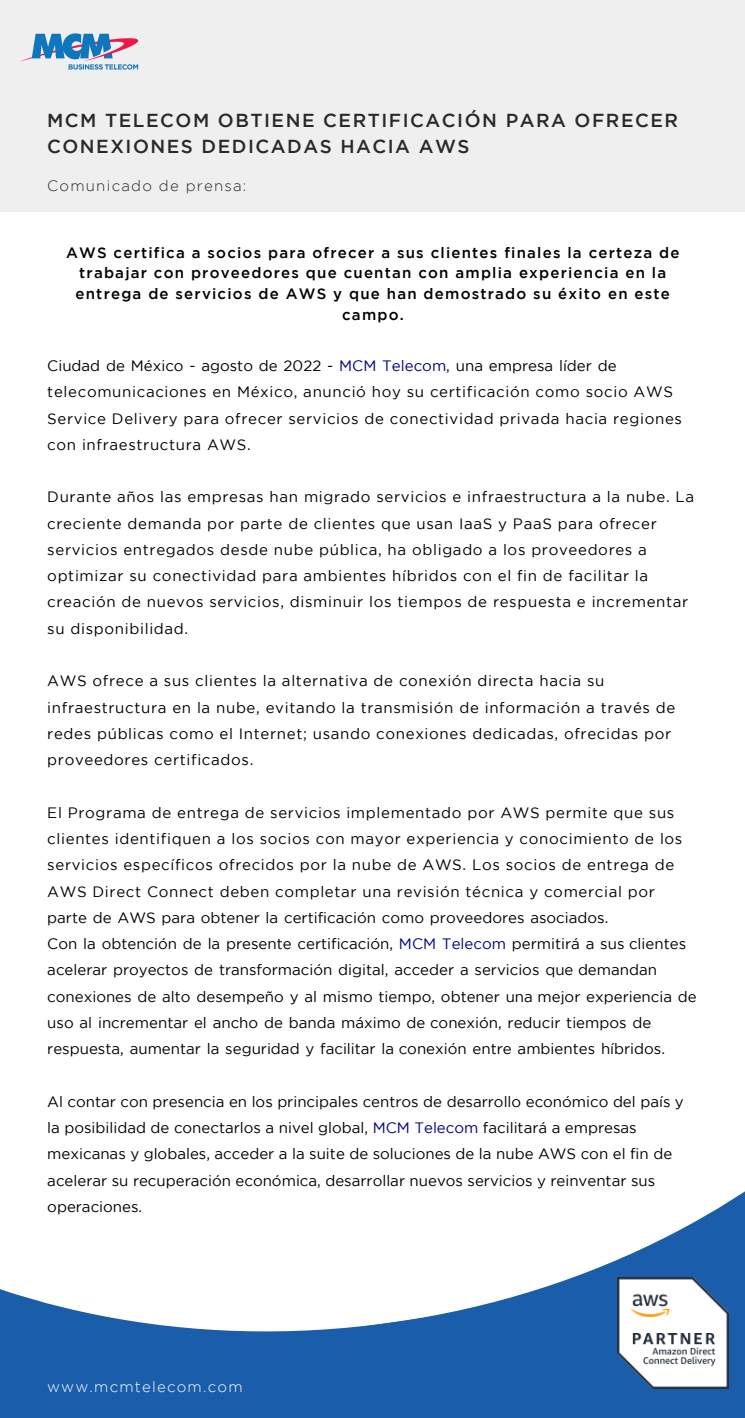
<style>
.page{position:relative;width:745px;height:1418px;background:#fff}
.page>*{position:absolute;margin:0;border:0;box-sizing:border-box;transform-origin:0 0}
.t1{font:500 18.75px/26.2px "Gotham";letter-spacing:.08em;color:#292929}
.t2{font:15px/26.2px "Gotham";color:#000}
.t3{font:15px/26.2px "Gotham";letter-spacing:.045em;color:#000}
.t4{font:500 15px/20.6px "Gotham";letter-spacing:.08em;color:#000;text-align:center}
.t5{font:300 15px "Gotham";letter-spacing:.08em;color:#292929}
.t6{font:300 15px "Gotham";letter-spacing:.08em;color:#fff}
.s1{color:#000080}
</style>
<div class="page">
<svg style="left:0;top:1192px;width:744px;height:225px"></svg>
<div style="left:0;top:0;width:744px;height:212px;background:#efefef"></div>
<img style="left:617px;top:1277px;width:111px;height:111px">
<img style="left:20px;top:33px;width:119px;height:37px">
<p class="t1" style="left:47px;top:108px;width:632px">MCM TELECOM OBTIENE CERTIFICACIÓN PARA OFRECER<br>CONEXIONES DEDICADAS HACIA AWS</p>
<p class="t5" style="left:47px;top:180px;width:201px">Comunicado de prensa:</p>
<p class="t4" style="left:66px;top:243px;width:614px">AWS certifica a socios para ofrecer a sus clientes finales la certeza de trabajar con proveedores que cuentan con amplia experiencia en la entrega de servicios de AWS y que han demostrado su éxito en este campo.</p>
<p class="t3" style="left:47px;top:353px;width:636px">Ciudad de México - agosto de 2022 - <span class="s1">MCM Telecom</span>, una empresa líder de telecomunicaciones en México, anunció hoy su certificación como socio AWS Service Delivery para ofrecer servicios de conectividad privada hacia regiones con infraestructura AWS.</p>
<p class="t3" style="left:47px;top:485px;width:648px">Durante años las empresas han migrado servicios e infraestructura a la nube. La creciente demanda por parte de clientes que usan IaaS y PaaS para ofrecer servicios entregados desde nube pública, ha obligado a los proveedores a optimizar su conectividad para ambientes híbridos con el fin de facilitar la creación de nuevos servicios, disminuir los tiempos de respuesta e incrementar su disponibilidad.</p>
<p class="t3" style="left:47px;top:669px;width:629px">AWS ofrece a sus clientes la alternativa de conexión directa hacia su infraestructura en la nube, evitando la transmisión de información a través de redes públicas como el Internet; usando conexiones dedicadas, ofrecidas por proveedores certificados.</p>
<p class="t2" style="left:47px;top:800px;width:650px">El Programa de entrega de servicios implementado por AWS permite que sus clientes identifiquen a los socios con mayor experiencia y conocimiento de los servicios específicos ofrecidos por la nube de AWS. Los socios de entrega de AWS Direct Connect deben completar una revisión técnica y comercial por parte de AWS para obtener la certificación como proveedores asociados.<br>Con la obtención de la presente certificación, <span class="s1">MCM Telecom</span> permitirá a sus clientes acelerar proyectos de transformación digital, acceder a servicios que demandan conexiones de alto desempeño y al mismo tiempo, obtener una mejor experiencia de uso al incrementar el ancho de banda máximo de conexión, reducir tiempos de respuesta, aumentar la seguridad y facilitar la conexión entre ambientes híbridos.</p>
<p class="t2" style="left:47px;top:1089px;width:638px">Al contar con presencia en los principales centros de desarrollo económico del país y la posibilidad de conectarlos a nivel global, <span class="s1">MCM Telecom</span> facilitará a empresas mexicanas y globales, acceder a la suite de soluciones de la nube AWS con el fin de acelerar su recuperación económica, desarrollar nuevos servicios y reinventar sus operaciones.</p>
<p class="t6" style="left:47px;top:1381px;width:197px">www.mcmtelecom.com</p>
</div>
